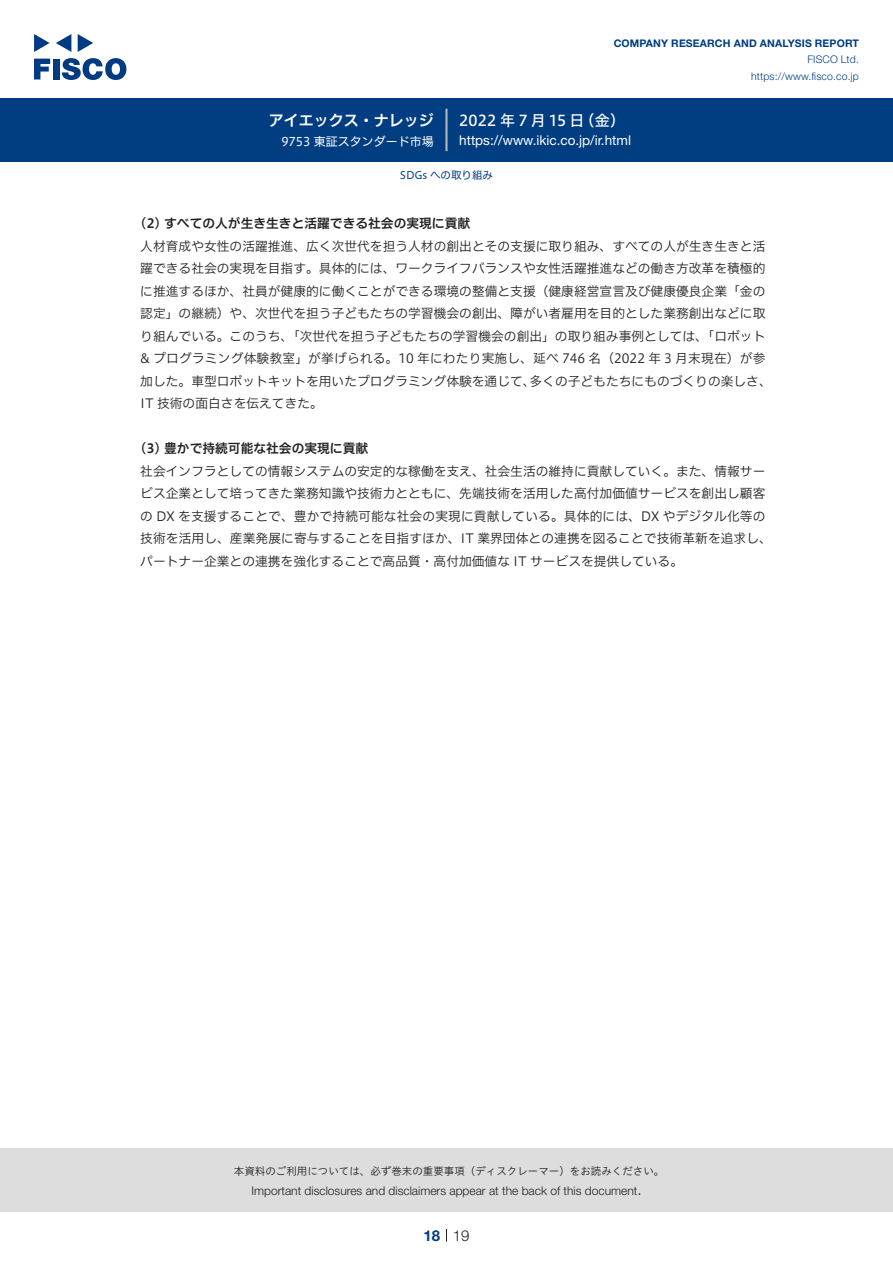
<style>
.page{position:relative;width:893px;height:1263px;background:#fff}
.page>*{position:absolute;margin:0;border:0;box-sizing:border-box;transform-origin:0 0}
.t1{font:15px "Hiragino UD Sans F Std N W5";letter-spacing:.005em;color:#fff}
.t2{font:15px "Hiragino UD Sans F Std N W6";color:#fff}
.t3{font:300 15px "Helvetica Neue LT Std";color:#231f20}
.t4{font:700 15px "Helvetica Neue LT Std";color:#003d81}
.t5{font:13.5px "Helvetica Neue LT Std";color:#fff}
.t6{font:12.75px/22.5px "Hiragino UD Sans F Std N W3";color:#231f20}
.t7{font:12.75px "Hiragino UD Sans F Std N W6";color:#231f20}
.t8{font:300 12px "Helvetica Neue LT Std";color:#231f20}
.t9{font:12px "Hiragino UD Sans F Std N W4";color:#fff}
.t10{font:10.5px "Hiragino UD Sans Std W3";color:#231f20}
.t11{font:700 10.5px "Helvetica Neue LT Std";letter-spacing:.015em;color:#003d81}
.t12{font:300 10.5px/16.5px "Helvetica Neue LT Std";letter-spacing:.015em;color:#003d81;text-align:right}
.t13{font:10.5px "Hiragino UD Sans F Std N W4";color:#003d81}
</style>
<div class="page">
<div style="left:0;top:1148px;width:893px;height:64px;background:#ddd"></div>
<svg style="left:34px;top:59px;width:16px;height:20px"></svg>
<div style="left:53px;top:59px;width:6px;height:20px;background:#003a83"></div>
<svg style="left:62px;top:58px;width:64px;height:22px"></svg>
<svg style="left:34px;top:34px;width:16px;height:18px"></svg>
<svg style="left:78px;top:34px;width:15px;height:18px"></svg>
<svg style="left:56px;top:34px;width:15px;height:18px"></svg>
<div style="left:0;top:98px;width:893px;height:64px;background:#003d81"></div>
<hr style="left:445px;top:109px;width:3px;height:42px;background:#b5b5b6">
<svg style="left:446px;top:1229px;width:1px;height:13px"></svg>
<p class="t2" style="left:269px;top:109px;width:167px">アイエックス・ナレッジ</p>
<p class="t9" style="left:281px;top:132px;width:154px">9753 東証スタンダード市場</p>
<p class="t11" style="left:614px;top:37px;width:247px">COMPANY RESEARCH AND ANALYSIS REPORT</p>
<p class="t12" style="left:751px;top:51px;width:109px">FISCO Ltd. https://www.fisco.co j p.</p>
<p class="t1" style="left:579px;top:109px;width:47px">（金(</p>
<p class="t1" style="left:459px;top:109px;width:127px">2022 年 7 月 15 日</p>
<p class="t5" style="left:459px;top:132px;width:173px">https://www.ikic.co j p. .i r/ html</p>
<p class="t13" style="left:400px;top:167px;width:95px">SDGs への取り組み</p>
<p class="t7" style="left:140px;top:214px;width:331px">2( ) すべての人が生き生きと活躍できる社会の実現に貢献</p>
<p class="t6" style="left:140px;top:234px;width:627px">人材育成や女性の活躍推進、広く次世代を担う人材の創出とその支援に取り組み、すべての人が生き生きと活</p>
<p class="t6" style="left:140px;top:256px;width:627px">躍できる社会の実現を目指す。具体的には、ワークライフバランスや女性活躍推進などの働き方改革を積極的</p>
<p class="t6" style="left:140px;top:279px;width:627px">に推進するほか、社員が健康的に働くことができる環境の整備と支援（健康経営宣言及び健康優良企業「金の</p>
<p class="t6" style="left:140px;top:301px;width:627px">認定」の継続）や、次世代を担う子どもたちの学習機会の創出、障がい者雇用を目的とした業務創出などに取</p>
<p class="t6" style="left:140px;top:324px;width:627px">り組んでいる。このうち、「次世代を担う子どもたちの学習機会の創出」の取り組み事例としては、「ロボット</p>
<p class="t6" style="left:140px;top:346px;width:627px">&amp; プログラミング体験教室」が挙げられる。10 年にわたり実施し、延べ 746 名（2022 年 3 月末現在）が参</p>
<p class="t6" style="left:529px;top:369px;width:244px">多くの子どもたちにものづくりの楽しさ、</p>
<p class="t6" style="left:140px;top:369px;width:397px">加した。車型ロボットキットを用いたプログラミング体験を通じて、<br>IT 技術の面白さを伝えてきた。</p>
<p class="t7" style="left:140px;top:439px;width:229px">3( ) 豊かで持続可能な社会の実現に貢献</p>
<p class="t6" style="left:140px;top:459px;width:633px">社会インフラとしての情報システムの安定的な稼働を支え、社会生活の維持に貢献していく。また、情報サービス企業として培ってきた業務知識や技術力とともに、先端技術を活用した高付加価値サービスを創出し顧客の DX を支援することで、豊かで持続可能な社会の実現に貢献している。具体的には、DX やデジタル化等の技術を活用し、産業発展に寄与することを目指すほか、IT 業界団体との連携を図ることで技術革新を追求し、パートナー企業との連携を強化することで高品質・高付加価値な IT サービスを提供している。</p>
<p class="t10" style="left:234px;top:1163px;width:432px">本資料のご利用については、必ず巻末の重要事項（ディスクレーマー）をお読みください。</p>
<p class="t3" style="left:637px;top:1180px;width:6px">.</p>
<p class="t8" style="left:251px;top:1183px;width:387px">Important disclosures and disclaimers appear at the back of this document</p>
<p class="t4" style="left:423px;top:1226px;width:18px">18</p>
<p class="t3" style="left:453px;top:1226px;width:18px">19</p>
</div>
